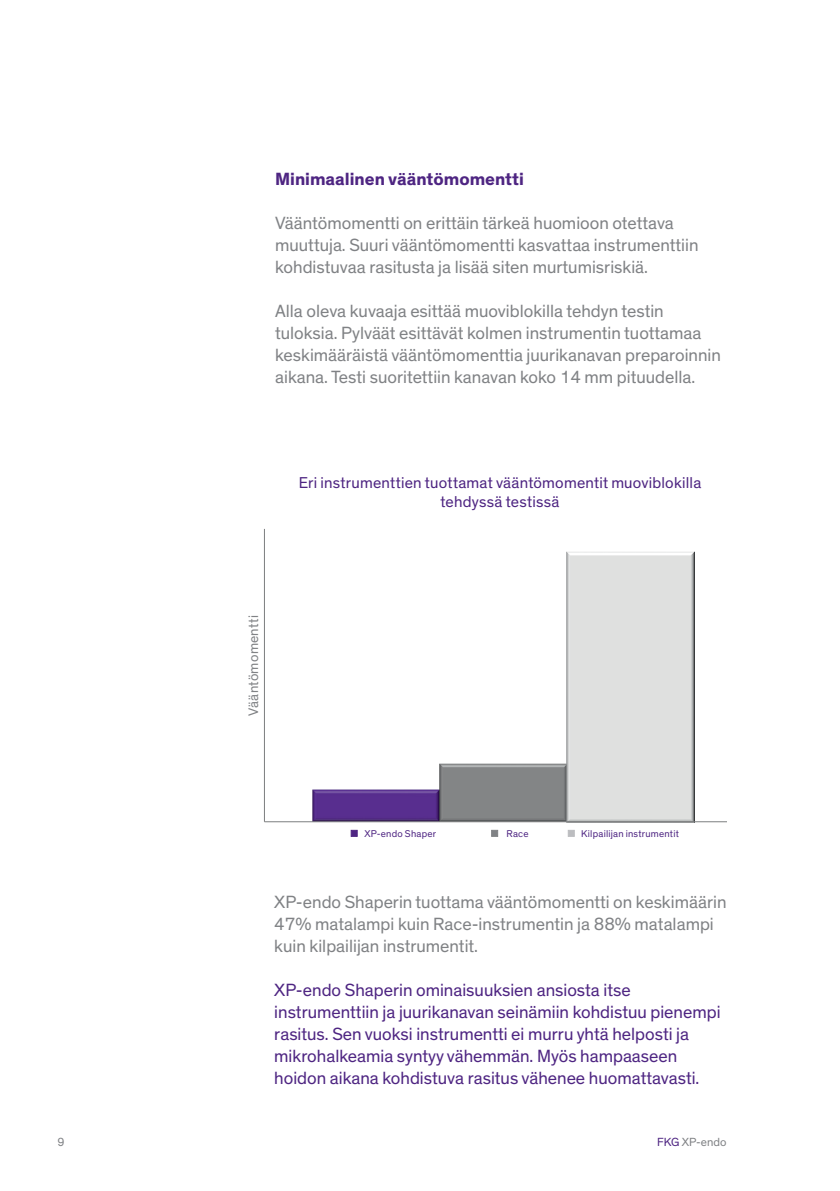
<style>
.page{position:relative;width:840px;height:1191px;background:#fff}
.page>*{position:absolute;margin:0;border:0;box-sizing:border-box;transform-origin:0 0}
.t1{font:18px/22px "Theinhardt";color:#808285}
.t2{font:18px/22px "Theinhardt";color:#4e2582}
.t3{font:700 18px "Theinhardt";color:#4e2582}
.t4{font:16px/19.2px "Theinhardt";letter-spacing:.015em;color:#4e2582;text-align:center}
.t5{font:14px "Theinhardt";letter-spacing:.02em;color:#808285}
.t6{font:12px "Theinhardt";color:#808285}
.t7{font:10px "Theinhardt";letter-spacing:.02em;color:#4e2582}
.s1{color:#4e2582}
</style>
<div class="page">
<img style="left:312px;top:789px;width:127px;height:32px">
<img style="left:439px;top:763px;width:127px;height:58px">
<img style="left:566px;top:551px;width:128px;height:270px">
<hr style="left:264px;top:529px;width:1px;height:292px;background:#7c7e7f">
<hr style="left:264px;top:821px;width:462px;height:1px;background:#7c7e7f">
<div style="left:567px;top:830px;width:7px;height:6px;background:#bcbdc0;border:1px solid #bcbdc0"></div>
<svg style="left:491px;top:830px;width:6px;height:6px"></svg>
<svg style="left:351px;top:830px;width:6px;height:6px"></svg>
<p class="t3" style="left:275px;top:167px;width:250px">Minimaalinen vääntömomentti</p>
<p class="t1" style="left:275px;top:212px;width:424px">Vääntömomentti on erittäin tärkeä huomioon otettava muuttuja. Suuri vääntömomentti kasvattaa instrumenttiin kohdistuvaa rasitusta ja lisää siten murtumisriskiä.</p>
<p class="t1" style="left:275px;top:300px;width:447px">Alla oleva kuvaaja esittää muoviblokilla tehdyn testin tuloksia. Pylväät esittävät kolmen instrumentin tuottamaa keskimääräistä vääntömomenttia juurikanavan preparoinnin aikana. Testi suoritettiin kanavan koko 14 mm pituudella.</p>
<p class="t4" style="left:298px;top:473px;width:404px">Eri instrumenttien tuottamat vääntömomentit muoviblokilla tehdyssä testissä</p>
<p class="t5" style="left:245px;top:716px;width:102px;rotate:-90deg">Vääntömomentti</p>
<p class="t7" style="left:364px;top:827px;width:73px">XP-endo Shaper</p>
<p class="t7" style="left:506px;top:827px;width:23px">Race</p>
<p class="t7" style="left:581px;top:827px;width:99px">Kilpailijan instrumentit</p>
<p class="t1" style="left:274px;top:891px;width:453px">XP-endo Shaperin tuottama vääntömomentti on keskimäärin<br>47% matalampi kuin Race-instrumentin ja 88% matalampi kuin kilpailijan instrumentit.</p>
<p class="t2" style="left:274px;top:979px;width:447px">XP-endo Shaperin ominaisuuksien ansiosta itse instrumenttiin ja juurikanavan seinämiin kohdistuu pienempi rasitus. Sen vuoksi instrumentti ei murru yhtä helposti ja mikrohalkeamia syntyy vähemmän. Myös hampaaseen hoidon aikana kohdistuva rasitus vähenee huomattavasti.</p>
<p class="t6" style="left:57px;top:1134px;width:9px">9</p>
<p class="t6" style="left:657px;top:1134px;width:71px"><span class="s1">FKG</span> XP-endo</p>
</div>
